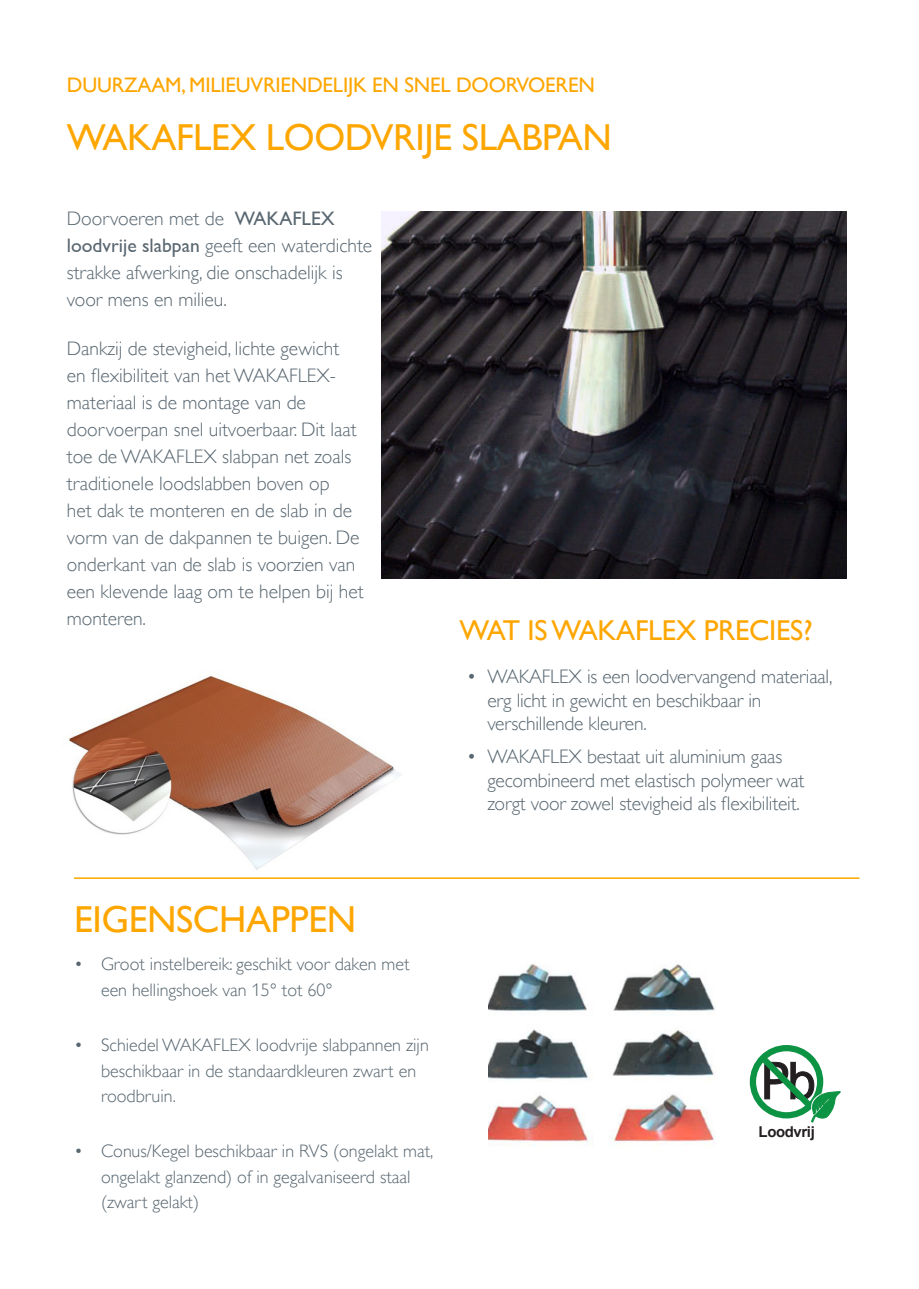
<style>
.page{position:relative;width:919px;height:1289px;background:#fff}
.page>*{position:absolute;margin:0;border:0;box-sizing:border-box;transform-origin:0 0}
.t1{font:37.5px "Gill Sans Alt One WGL";letter-spacing:-.01em;color:#fea600}
.t2{font:28.65px "Gill Sans Alt One WGL";letter-spacing:-.01em;color:#fea600}
.t3{font:21px "Gill Sans Alt One WGL";letter-spacing:-.01em;color:#fea600}
.t4{font:19.5px/27px "Gill Sans Alt One WGL Light";color:#586670}
.t5{font:18px/25.5px "Gill Sans Alt One WGL Light";color:#586670}
.t6{font:700 14.85px "Arial";letter-spacing:-.025em;color:#231f20}
.s1{font-family:"Gill Sans Alt One WGL"}
</style>
<div class="page">
<img style="left:381px;top:212px;width:465px;height:366px">
<img style="left:68px;top:676px;width:334px;height:194px">
<img style="left:488px;top:964px;width:227px;height:182px">
<hr style="left:74px;top:877px;width:785px;height:1px;background:#fea600">
<svg style="left:749px;top:1045px;width:91px;height:77px"></svg>
<p class="t3" style="left:67px;top:71px;width:529px">DUURZAAM, MILIEUVRIENDELIJK EN SNEL DOORVOEREN</p>
<p class="t1" style="left:67px;top:112px;width:546px">WAKAFLEX LOODVRIJE SLABPAN</p>
<p class="t4" style="left:67px;top:205px;width:307px">Doorvoeren met de <span class="s1">WAKAFLEX loodvrije slabpan</span> geeft een waterdichte strakke afwerking, die onschadelijk is voor mens en milieu.</p>
<p class="t4" style="left:67px;top:334px;width:298px">Dankzij de stevigheid, lichte gewicht<br>en flexibiliteit van het WAKAFLEX&shy;materiaal is de montage van de doorvoerpan snel uitvoerbaar. Dit laat toe de WAKAFLEX slabpan net zoals traditionele loodslabben boven op<br>het dak te monteren en de slab in de vorm van de dakpannen te buigen. De onderkant van de slab is voorzien van een klevende laag om te helpen bij het monteren.</p>
<p class="t2" style="left:459px;top:611px;width:354px">WAT IS WAKAFLEX PRECIES?</p>
<p class="t4" style="left:487px;top:665px;width:346px;line-height:23.4px;text-indent:-21px">• WAKAFLEX is een loodvervangend materiaal, erg licht in gewicht en beschikbaar in verschillende kleuren.</p>
<p class="t4" style="left:487px;top:745px;width:318px;line-height:23.4px;text-indent:-21px">• WAKAFLEX bestaat uit aluminium gaas gecombineerd met elastisch polymeer wat zorgt voor zowel stevigheid als flexibiliteit.</p>
<p class="t1" style="left:74px;top:893px;width:283px">EIGENSCHAPPEN</p>
<p class="t5" style="left:101px;top:951px;width:310px;text-indent:-27px">• Groot instelbereik: geschikt voor daken met een hellingshoek van 15° tot 60°</p>
<p class="t5" style="left:101px;top:1032px;width:329px;text-indent:-27px">• Schiedel WAKAFLEX loodvrije slabpannen zijn beschikbaar in de standaardkleuren zwart en roodbruin.</p>
<p class="t5" style="left:101px;top:1138px;width:334px;text-indent:-27px">• Conus/Kegel beschikbaar in RVS (ongelakt mat, ongelakt glanzend) of in gegalvaniseerd staal (zwart gelakt)</p>
<p class="t6" style="left:758px;top:1120px;width:58px">Loodvrij</p>
</div>
